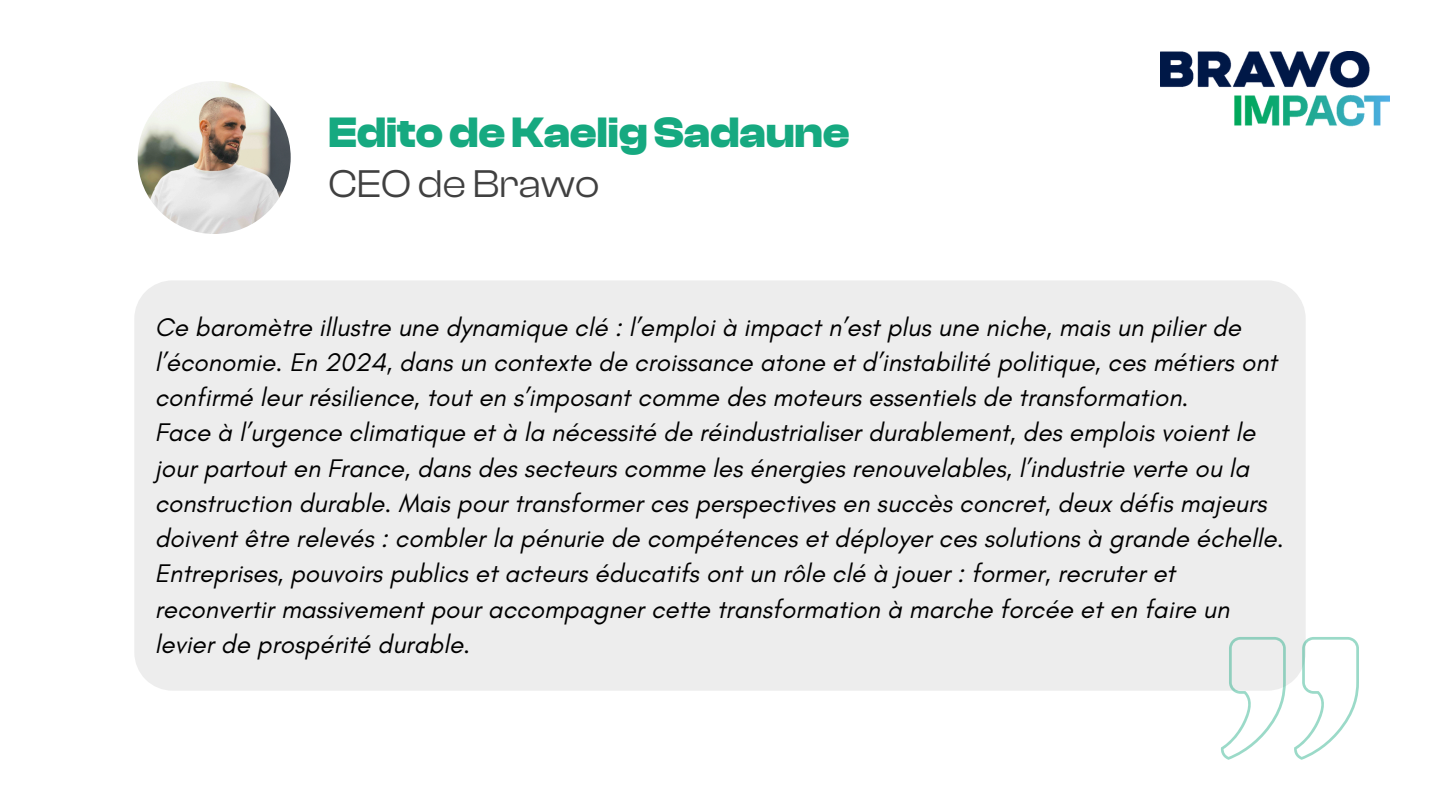
<style>
.page{position:relative;width:1440px;height:810px;background:#fff}
.page>*{position:absolute;margin:0;border:0;box-sizing:border-box;transform-origin:0 0}
.t1{font:700 44px "Clash Display";color:#16a980}
.t2{font:40px "Clash Display";color:#404040}
.t3{font:italic 26px/35.2px "Glacial Indifference";color:#000}
</style>
<div class="page">
<div style="left:134px;top:280px;width:1172px;height:411px;background:#ededed"></div>
<img style="left:138px;top:81px;width:153px;height:153px;border-radius:50%">
<img style="left:1160px;top:51px;width:230px;height:76px">
<svg style="left:1221px;top:637px;width:65px;height:123px"></svg>
<svg style="left:1294px;top:637px;width:65px;height:123px"></svg>
<p class="t1" style="left:328px;top:107px;width:523px">EditodeKaeligSadaune</p>
<p class="t2" style="left:328px;top:161px;width:272px">CEO de Brawo</p>
<h1 class="t3" style="left:155px;top:309px;width:1124px">Ce baromètre illustre une dynamique clé : l’emploi à impact n’est plus une niche, mais un pilier de l’économie. En 2024, dans un contexte de croissance atone et d’instabilité politique, ces métiers ont confirmé leur résilience, tout en s’imposant comme des moteurs essentiels de transformation.</h1>
<p class="t3" style="left:155px;top:415px;width:1130px">Face à l’urgence climatique et à la nécessité de réindustrialiser durablement, des emplois voient le jour partout en France, dans des secteurs comme les énergies renouvelables, l’industrie verte ou la construction durable. Mais pour transformer ces perspectives en succès concret, deux défis majeurs doivent être relevés : combler la pénurie de compétences et déployer ces solutions à grande échelle.<br>Entreprises, pouvoirs publics et acteurs éducatifs ont un rôle clé à jouer : former, recruter et reconvertir massivement pour accompagner cette transformation à marche forcée et en faire un levier de prospérité durable.</p>
</div>
